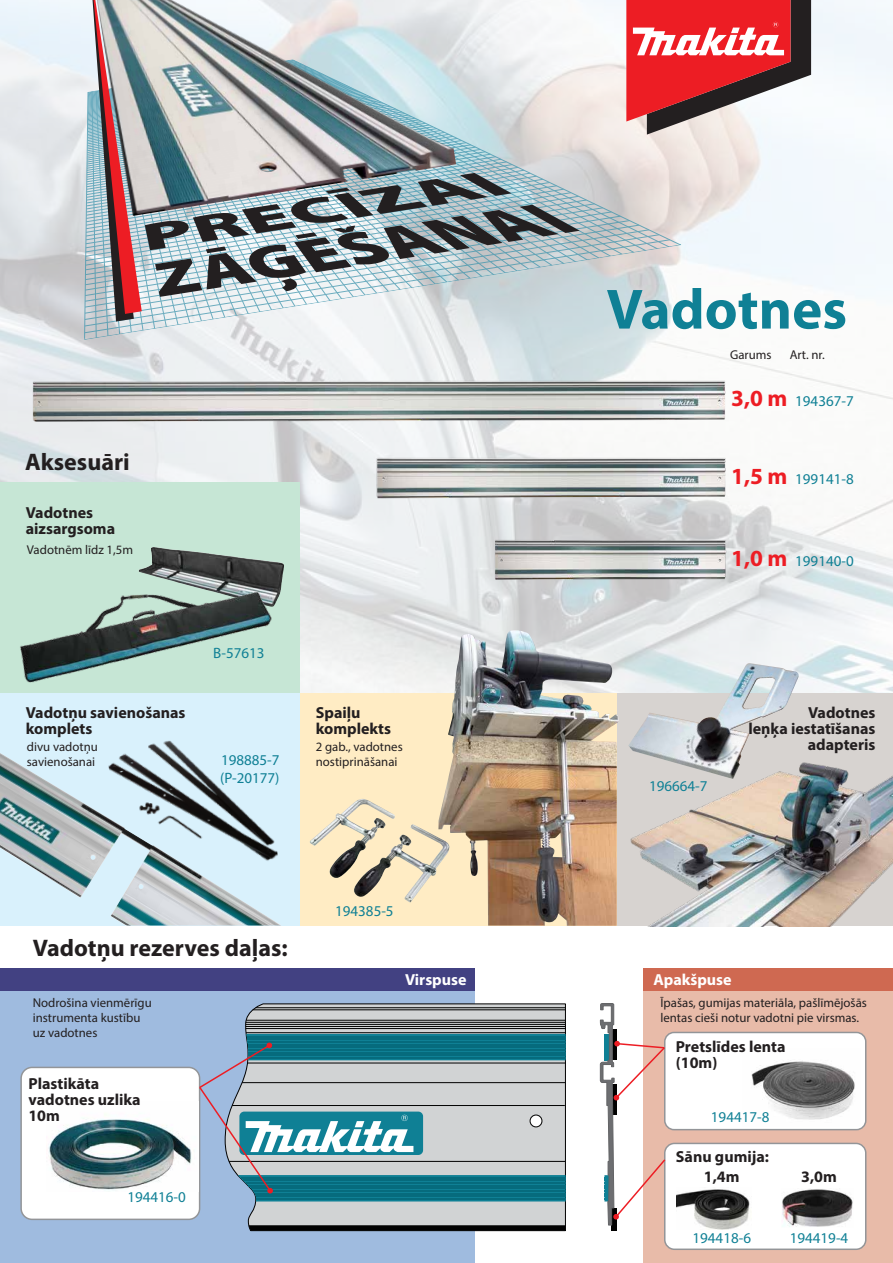
<style>
.page{position:relative;width:893px;height:1263px;background:#fff}
.page>*{position:absolute;margin:0;border:0;box-sizing:border-box;transform-origin:0 0}
.t1{font:700 57.15px "Myriad Pro";color:#0f8095}
.t2{font:700 24px "Myriad Pro";color:#231f20}
.t3{font:700 23.25px "Myriad Pro";color:#ed1d24}
.t4{font:700 16.05px/16px "Myriad Pro";color:#231f20}
.t5{font:700 16.05px "Myriad Pro";color:#fff}
.t6{font:15px/18px "Myriad Pro";color:#0f8095}
.t7{font:12.75px/15px "Myriad Pro";color:#231f20}
</style>
<div class="page">
<img style="left:0;top:0;width:893px;height:693px">
<svg style="left:626px;top:0;width:185px;height:135px"></svg>
<svg style="left:84px;top:59px;width:597px;height:281px"></svg>
<svg style="left:84px;top:247px;width:586px;height:86px"></svg>
<svg style="left:84px;top:247px;width:576px;height:79px;background:#d0d7d9"></svg>
<svg style="left:658px;top:60px;width:12px;height:187px;background:#d39897"></svg>
<svg style="left:612px;top:60px;width:46px;height:189px;background:#d39494"></svg>
<svg style="left:612px;top:61px;width:34px;height:190px;background:#e4a3a3"></svg>
<svg style="left:623px;top:62px;width:12px;height:191px;background:#e0b0b0"></svg>
<svg style="left:612px;top:62px;width:11px;height:193px;background:#dcdad8"></svg>
<div style="left:0;top:969px;width:475px;height:294px;background:#9fbbdf"></div>
<div style="left:644px;top:969px;width:249px;height:294px;background:#e8bba9"></div>
<div style="left:0;top:969px;width:475px;height:22px;background:#424182"></div>
<div style="left:643px;top:969px;width:250px;height:22px;background:#cf6951"></div>
<div style="left:21px;top:1067px;width:179px;height:152px;background:#fff;border-radius:11px"></div>
<div style="left:20px;top:1067px;width:180px;height:153px;border:2px solid #939598;border-radius:11px"></div>
<div style="left:665px;top:1032px;width:201px;height:98px;background:#fff;border-radius:9px"></div>
<div style="left:664px;top:1032px;width:202px;height:98px;border:2px solid #939598;border-radius:9px"></div>
<div style="left:665px;top:1143px;width:201px;height:106px;background:#fff;border-radius:10px"></div>
<div style="left:664px;top:1143px;width:202px;height:107px;border:2px solid #939598;border-radius:10px"></div>
<img style="left:25px;top:373px;width:712px;height:225px">
<img style="left:48px;top:1102px;width:150px;height:89px">
<img style="left:751px;top:1060px;width:104px;height:60px">
<div style="left:612px;top:1208px;width:5px;height:23px;background:#010101"></div>
<svg style="left:245px;top:1003px;width:321px;height:228px;background:#bec1c3"></svg>
<hr style="left:246px;top:1032px;width:319px;height:1px;background:#010101">
<hr style="left:246px;top:1028px;width:320px;height:1px;background:#010101">
<hr style="left:246px;top:1020px;width:319px;height:1px;background:#010101">
<hr style="left:246px;top:1022px;width:319px;height:1px;background:#010101">
<hr style="left:246px;top:1024px;width:319px;height:1px;background:#010101">
<hr style="left:246px;top:1026px;width:319px;height:1px;background:#010101">
<hr style="left:253px;top:1009px;width:312px;height:1px;background:#010101">
<hr style="left:256px;top:1007px;width:309px;height:1px;background:#010101">
<svg style="left:249px;top:1225px;width:316px;height:5px;background:#0c0c0c"></svg>
<img style="left:677px;top:1189px;width:73px;height:40px">
<img style="left:782px;top:1189px;width:71px;height:38px">
<svg style="left:600px;top:1003px;width:67px;height:222px"></svg>
<div style="left:0;top:482px;width:300px;height:211px;background:#c6e6d5"></div>
<img style="left:139px;top:547px;width:145px;height:53px">
<img style="left:20px;top:580px;width:257px;height:103px">
<div style="left:616px;top:693px;width:277px;height:232px;background:#d7d3d0"></div>
<img style="left:618px;top:762px;width:275px;height:164px">
<div style="left:297px;top:693px;width:320px;height:232px;background:#ffecc4"></div>
<div style="left:0;top:693px;width:300px;height:232px;background:#d9f1fc"></div>
<img style="left:438px;top:630px;width:180px;height:296px">
<img style="left:310px;top:799px;width:76px;height:79px">
<img style="left:0;top:753px;width:280px;height:172px">
<img style="left:628px;top:663px;width:171px;height:116px">
<img style="left:105px;top:740px;width:175px;height:150px">
<svg style="left:198px;top:1034px;width:368px;height:167px;background:#82aab5"></svg>
<svg style="left:85px;top:0;width:527px;height:338px;background:#b7bec1"></svg>
<h1 class="t1" style="left:606px;top:272px;width:242px">Vadotnes</h1>
<p class="t7" style="left:730px;top:347px;width:43px">Garums</p>
<p class="t7" style="left:790px;top:347px;width:37px">Art. nr.</p>
<h2 class="t2" style="left:25px;top:446px;width:106px">Aksesuāri</h2>
<p class="t4" style="left:26px;top:504px;width:91px">Vadotnes aizsargsoma</p>
<p class="t7" style="left:27px;top:542px;width:108px">Vadotnēm līdz 1,5m</p>
<p class="t4" style="left:26px;top:704px;width:161px">Vadotņu savienošanas komplets</p>
<p class="t7" style="left:27px;top:739px;width:73px">divu vadotņu savienošanai</p>
<p class="t6" style="left:213px;top:643px;width:53px">B-57613</p>
<p class="t6" style="left:220px;top:751px;width:61px">198885-7 (P-20177)</p>
<p class="t4" style="left:316px;top:704px;width:77px">Spaiļu komplekts</p>
<p class="t7" style="left:316px;top:739px;width:88px">2 gab., vadotnes nostiprināšanai</p>
<h2 class="t2" style="left:33px;top:932px;width:256px">Vadotņu rezerves daļas:</h2>
<p class="t6" style="left:335px;top:902px;width:60px">194385-5</p>
<p class="t5" style="left:405px;top:969px;width:63px">Virspuse</p>
<h3 class="t3" style="left:731px;top:383px;width:58px">3,0 m</h3>
<p class="t6" style="left:795px;top:392px;width:60px">194367-7</p>
<h3 class="t3" style="left:731px;top:461px;width:58px">1,5 m</h3>
<p class="t6" style="left:795px;top:470px;width:60px">199141-8</p>
<h3 class="t3" style="left:731px;top:543px;width:58px">1,0 m</h3>
<p class="t6" style="left:795px;top:551px;width:60px">199140-0</p>
<p class="t6" style="left:649px;top:776px;width:60px">196664-7</p>
<p class="t4" style="left:748px;top:704px;width:129px;text-align:right">Vadotnes<br>leņķa iestatīšanas adapteris</p>
<p class="t5" style="left:653px;top:969px;width:80px">Apakšpuse</p>
<p class="t7" style="left:33px;top:995px;width:120px">Nodrošina vienmērīgu instrumenta kustību uz vadotnes</p>
<p class="t7" style="left:660px;top:995px;width:208px">Īpašas, gumijas materiāla, pašlīmējošās lentas cieši notur vadotni pie virsmas.</p>
<p class="t4" style="left:28px;top:1075px;width:114px">Plastikāta vadotnes uzlika<br>10m</p>
<p class="t6" style="left:127px;top:1188px;width:60px">194416-0</p>
<p class="t4" style="left:676px;top:1038px;width:111px">Pretslīdes lenta (10m)</p>
<p class="t6" style="left:711px;top:1108px;width:60px">194417-8</p>
<p class="t4" style="left:676px;top:1148px;width:95px">Sānu gumija:</p>
<p class="t4" style="left:704px;top:1168px;width:37px">1,4m</p>
<p class="t4" style="left:801px;top:1168px;width:37px">3,0m</p>
<p class="t6" style="left:692px;top:1228px;width:60px">194418-6</p>
<p class="t6" style="left:790px;top:1228px;width:60px">194419-4</p>
</div>
